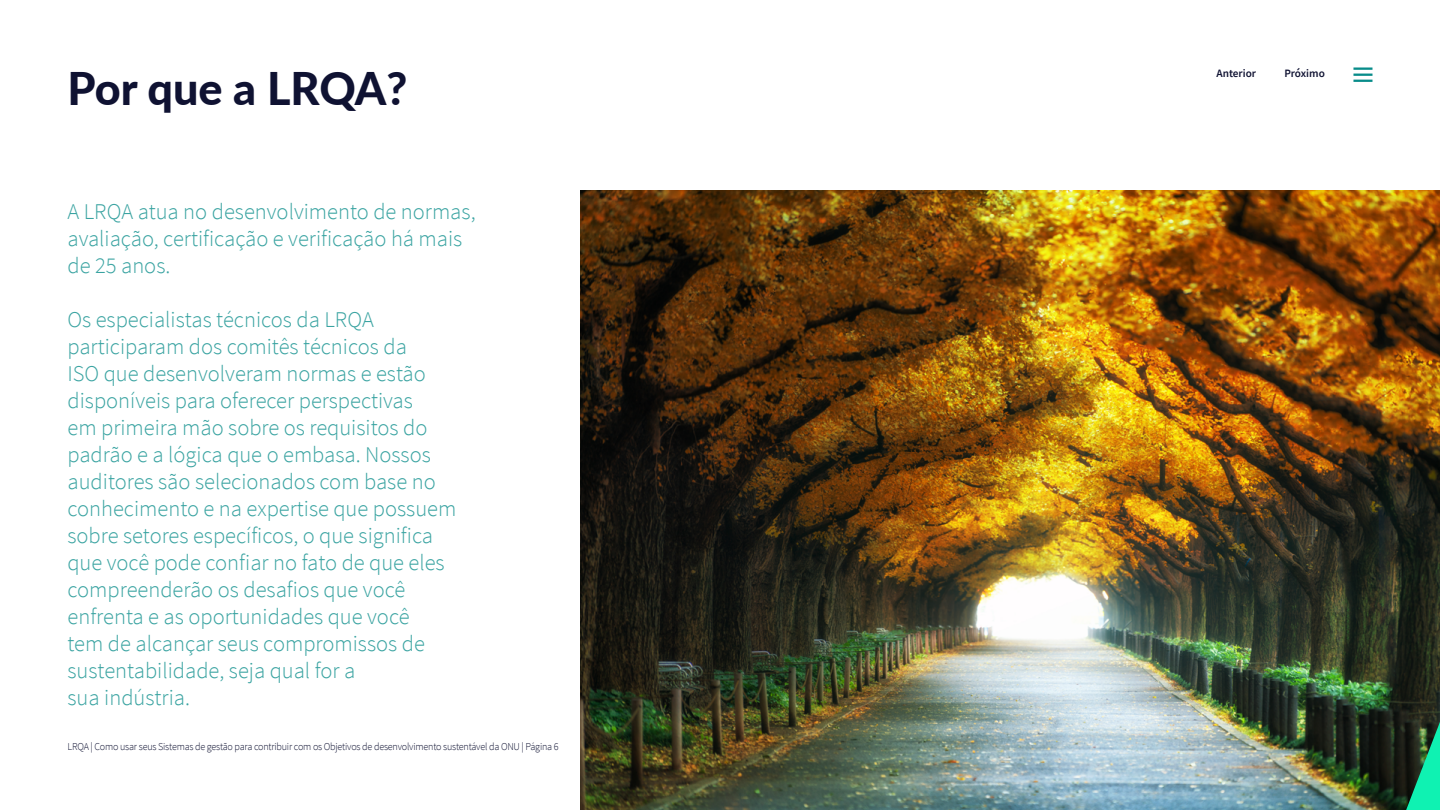
<style>
.page{position:relative;width:1440px;height:810px;background:#fff}
.page>*{position:absolute;margin:0;border:0;box-sizing:border-box;transform-origin:0 0}
.t1{font:800 45px "Lato";color:#0f1232}
.t2{font:300 22.5px/27px "Source Sans Pro";color:#39a3a1}
.t3{font:600 11.25px "Source Sans Pro";color:#0f1232}
.t4{font:300 10.5px "Source Sans Pro";letter-spacing:-.02em;color:#0f1232;scale:.96 1}
</style>
<div class="page">
<img style="left:580px;top:191px;width:860px;height:619px">
<svg style="left:1406px;top:722px;width:34px;height:88px;background:#198f67"></svg>
<hr style="left:1353px;top:67px;width:19px;height:3px;background:#088c8a">
<svg style="left:1353px;top:74px;width:19px;height:8px"></svg>
<h1 class="t1" style="left:68px;top:55px;width:341px">Por que a LRQA?</h1>
<p class="t2" style="left:68px;top:199px;width:410px">A LRQA atua no desenvolvimento de normas, avaliação, certificação e verificação há mais de 25 anos.</p>
<p class="t2" style="left:68px;top:307px;width:390px">Os especialistas técnicos da LRQA participaram dos comitês técnicos da<br>ISO que desenvolveram normas e estão disponíveis para oferecer perspectivas<br>em primeira mão sobre os requisitos do padrão e a lógica que o embasa. Nossos auditores são selecionados com base no conhecimento e na expertise que possuem sobre setores específicos, o que significa que você pode confiar no fato de que eles compreenderão os desafios que você enfrenta e as oportunidades que você<br>tem de alcançar seus compromissos de sustentabilidade, seja qual for a<br>sua indústria.</p>
<p class="t4" style="left:68px;top:741px;width:513px">LRQA | Como usar seus Sistemas de gestão para contribuir com os Objetivos de desenvolvimento sustentável da ONU | Página 6</p>
<p class="t3" style="left:1216px;top:66px;width:41px">Anterior</p>
<p class="t3" style="left:1284px;top:66px;width:42px">Próximo</p>
</div>
